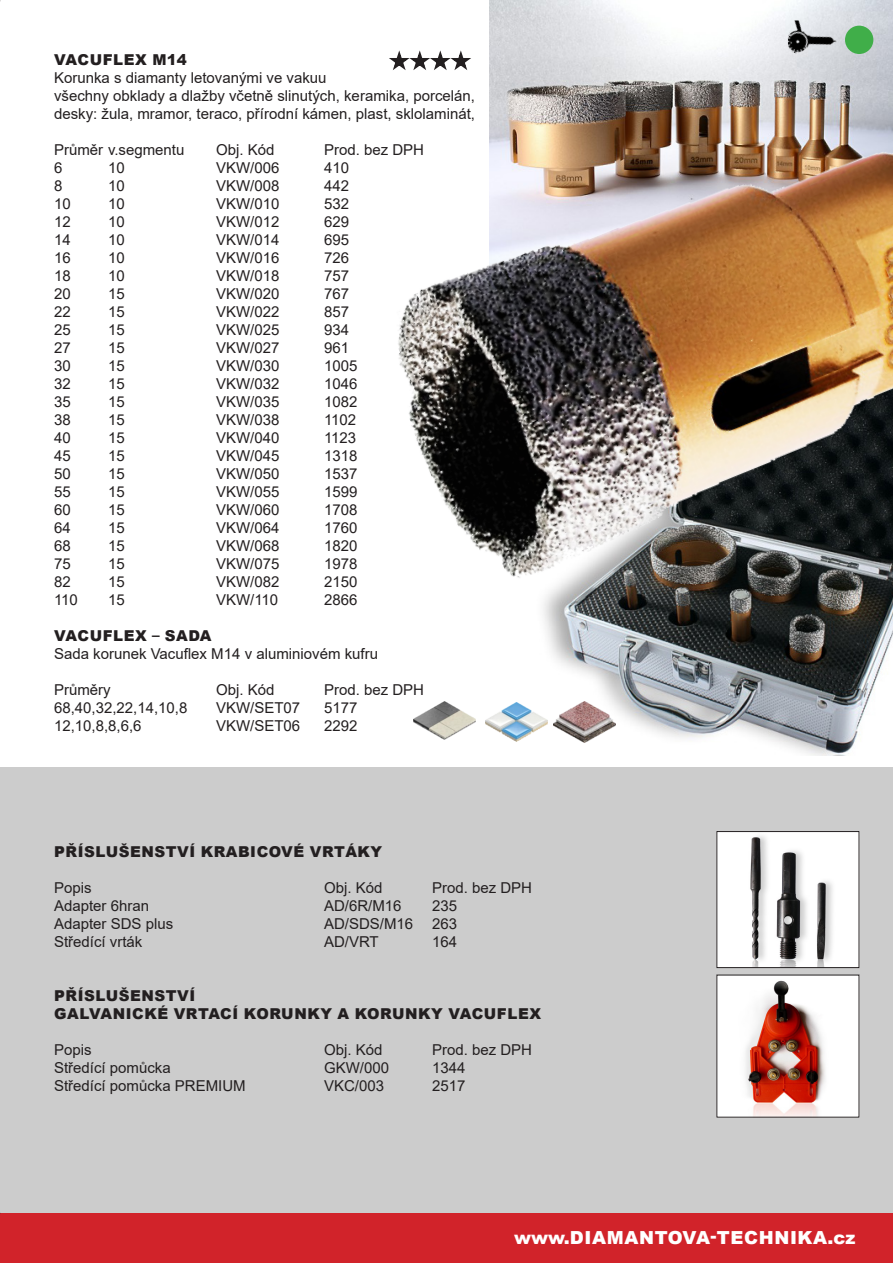
<style>
.page{position:relative;width:893px;height:1263px;background:#fff}
.page>*{position:absolute;margin:0;border:0;box-sizing:border-box;transform-origin:0 0}
.t1{font:900 18px "Arial";letter-spacing:.035em;color:#fff}
.t2{font:15px "Arial";color:#231f20}
.t3{font:900 15px/18px "Arial";letter-spacing:.035em;color:#231f20}
</style>
<div class="page">
<div style="left:0;top:767px;width:892px;height:446px;background:#ccc"></div>
<img style="left:489px;top:0;width:404px;height:80px">
<img style="left:545px;top:620px;width:348px;height:135px">
<div style="left:0;top:1213px;width:893px;height:50px;background:#d1232a"></div>
<img style="left:398px;top:80px;width:495px;height:540px">
<img style="left:719px;top:833px;width:138px;height:133px">
<div style="left:717px;top:831px;width:142px;height:137px;border:1px solid #231f20"></div>
<img style="left:719px;top:977px;width:138px;height:138px">
<div style="left:845px;top:26px;width:28px;height:28px;background:#40ae49;border-radius:50%"></div>
<img style="left:413px;top:701px;width:62px;height:39px">
<img style="left:485px;top:703px;width:62px;height:39px">
<img style="left:553px;top:701px;width:62px;height:41px">
<img style="left:788px;top:20px;width:48px;height:41px">
<p class="t3" style="left:54px;top:50px;width:134px">VACUFLEX M14</p>
<p class="t2" style="left:54px;top:67px;width:274px">Korunka s diamanty letovanými ve vakuu</p>
<p class="t2" style="left:54px;top:85px;width:423px">všechny obklady a dlažby včetně slinutých, keramika, porcelán,</p>
<p class="t2" style="left:54px;top:103px;width:422px">desky: žula, mramor, teraco, přírodní kámen, plast, sklolaminát,</p>
<p class="t2" style="left:54px;top:139px;width:132px">Průměr v.segmentu</p>
<p class="t2" style="left:216px;top:139px;width:60px">Obj. Kód</p>
<p class="t2" style="left:324px;top:139px;width:102px">Prod. bez DPH</p>
<p class="t2" style="left:54px;top:157px;width:10px">6</p>
<p class="t2" style="left:108px;top:157px;width:18px">10</p>
<p class="t2" style="left:216px;top:157px;width:65px">VKW/006</p>
<p class="t2" style="left:324px;top:157px;width:27px">410</p>
<p class="t2" style="left:54px;top:175px;width:10px">8</p>
<p class="t2" style="left:108px;top:175px;width:18px">10</p>
<p class="t2" style="left:216px;top:175px;width:65px">VKW/008</p>
<p class="t2" style="left:324px;top:175px;width:27px">442</p>
<p class="t2" style="left:54px;top:193px;width:18px">10</p>
<p class="t2" style="left:108px;top:193px;width:18px">10</p>
<p class="t2" style="left:216px;top:193px;width:65px">VKW/010</p>
<p class="t2" style="left:324px;top:193px;width:27px">532</p>
<p class="t2" style="left:54px;top:211px;width:18px">12</p>
<p class="t2" style="left:108px;top:211px;width:18px">10</p>
<p class="t2" style="left:216px;top:211px;width:65px">VKW/012</p>
<p class="t2" style="left:324px;top:211px;width:27px">629</p>
<p class="t2" style="left:54px;top:229px;width:18px">14</p>
<p class="t2" style="left:108px;top:229px;width:18px">10</p>
<p class="t2" style="left:216px;top:229px;width:65px">VKW/014</p>
<p class="t2" style="left:324px;top:229px;width:27px">695</p>
<p class="t2" style="left:54px;top:247px;width:18px">16</p>
<p class="t2" style="left:108px;top:247px;width:18px">10</p>
<p class="t2" style="left:216px;top:247px;width:65px">VKW/016</p>
<p class="t2" style="left:324px;top:247px;width:27px">726</p>
<p class="t2" style="left:54px;top:265px;width:18px">18</p>
<p class="t2" style="left:108px;top:265px;width:18px">10</p>
<p class="t2" style="left:216px;top:265px;width:65px">VKW/018</p>
<p class="t2" style="left:324px;top:265px;width:27px">757</p>
<p class="t2" style="left:54px;top:283px;width:18px">20</p>
<p class="t2" style="left:108px;top:283px;width:18px">15</p>
<p class="t2" style="left:216px;top:283px;width:65px">VKW/020</p>
<p class="t2" style="left:324px;top:283px;width:27px">767</p>
<p class="t2" style="left:54px;top:301px;width:18px">22</p>
<p class="t2" style="left:108px;top:301px;width:18px">15</p>
<p class="t2" style="left:216px;top:301px;width:65px">VKW/022</p>
<p class="t2" style="left:324px;top:301px;width:27px">857</p>
<p class="t2" style="left:54px;top:319px;width:18px">25</p>
<p class="t2" style="left:108px;top:319px;width:18px">15</p>
<p class="t2" style="left:216px;top:319px;width:65px">VKW/025</p>
<p class="t2" style="left:324px;top:319px;width:27px">934</p>
<p class="t2" style="left:54px;top:337px;width:18px">27</p>
<p class="t2" style="left:108px;top:337px;width:18px">15</p>
<p class="t2" style="left:216px;top:337px;width:65px">VKW/027</p>
<p class="t2" style="left:324px;top:337px;width:27px">961</p>
<p class="t2" style="left:54px;top:355px;width:18px">30</p>
<p class="t2" style="left:108px;top:355px;width:18px">15</p>
<p class="t2" style="left:216px;top:355px;width:65px">VKW/030</p>
<p class="t2" style="left:324px;top:355px;width:35px">1005</p>
<p class="t2" style="left:54px;top:373px;width:18px">32</p>
<p class="t2" style="left:108px;top:373px;width:18px">15</p>
<p class="t2" style="left:216px;top:373px;width:65px">VKW/032</p>
<p class="t2" style="left:324px;top:373px;width:35px">1046</p>
<p class="t2" style="left:54px;top:391px;width:18px">35</p>
<p class="t2" style="left:108px;top:391px;width:18px">15</p>
<p class="t2" style="left:216px;top:391px;width:65px">VKW/035</p>
<p class="t2" style="left:324px;top:391px;width:35px">1082</p>
<p class="t2" style="left:54px;top:409px;width:18px">38</p>
<p class="t2" style="left:108px;top:409px;width:18px">15</p>
<p class="t2" style="left:216px;top:409px;width:65px">VKW/038</p>
<p class="t2" style="left:324px;top:409px;width:34px">1102</p>
<p class="t2" style="left:54px;top:427px;width:18px">40</p>
<p class="t2" style="left:108px;top:427px;width:18px">15</p>
<p class="t2" style="left:216px;top:427px;width:65px">VKW/040</p>
<p class="t2" style="left:324px;top:427px;width:34px">1123</p>
<p class="t2" style="left:54px;top:445px;width:18px">45</p>
<p class="t2" style="left:108px;top:445px;width:18px">15</p>
<p class="t2" style="left:216px;top:445px;width:65px">VKW/045</p>
<p class="t2" style="left:324px;top:445px;width:35px">1318</p>
<p class="t2" style="left:54px;top:463px;width:18px">50</p>
<p class="t2" style="left:108px;top:463px;width:18px">15</p>
<p class="t2" style="left:216px;top:463px;width:65px">VKW/050</p>
<p class="t2" style="left:324px;top:463px;width:35px">1537</p>
<p class="t2" style="left:54px;top:481px;width:18px">55</p>
<p class="t2" style="left:108px;top:481px;width:18px">15</p>
<p class="t2" style="left:216px;top:481px;width:65px">VKW/055</p>
<p class="t2" style="left:324px;top:481px;width:35px">1599</p>
<p class="t2" style="left:54px;top:499px;width:18px">60</p>
<p class="t2" style="left:108px;top:499px;width:18px">15</p>
<p class="t2" style="left:216px;top:499px;width:65px">VKW/060</p>
<p class="t2" style="left:324px;top:499px;width:35px">1708</p>
<p class="t2" style="left:54px;top:517px;width:18px">64</p>
<p class="t2" style="left:108px;top:517px;width:18px">15</p>
<p class="t2" style="left:216px;top:517px;width:65px">VKW/064</p>
<p class="t2" style="left:324px;top:517px;width:35px">1760</p>
<p class="t2" style="left:54px;top:535px;width:18px">68</p>
<p class="t2" style="left:108px;top:535px;width:18px">15</p>
<p class="t2" style="left:216px;top:535px;width:65px">VKW/068</p>
<p class="t2" style="left:324px;top:535px;width:35px">1820</p>
<p class="t2" style="left:54px;top:553px;width:18px">75</p>
<p class="t2" style="left:108px;top:553px;width:18px">15</p>
<p class="t2" style="left:216px;top:553px;width:65px">VKW/075</p>
<p class="t2" style="left:324px;top:553px;width:35px">1978</p>
<p class="t2" style="left:54px;top:571px;width:18px">82</p>
<p class="t2" style="left:108px;top:571px;width:18px">15</p>
<p class="t2" style="left:216px;top:571px;width:65px">VKW/082</p>
<p class="t2" style="left:324px;top:571px;width:35px">2150</p>
<p class="t2" style="left:54px;top:589px;width:25px">110</p>
<p class="t2" style="left:108px;top:589px;width:18px">15</p>
<p class="t2" style="left:216px;top:589px;width:64px">VKW/110</p>
<p class="t2" style="left:324px;top:589px;width:35px">2866</p>
<p class="t3" style="left:54px;top:626px;width:159px">VACUFLEX – SADA</p>
<p class="t2" style="left:54px;top:643px;width:326px">Sada korunek Vacuflex M14 v aluminiovém kufru</p>
<p class="t2" style="left:54px;top:679px;width:58px">Průměry</p>
<p class="t2" style="left:216px;top:679px;width:60px">Obj. Kód</p>
<p class="t2" style="left:324px;top:679px;width:102px">Prod. bez DPH</p>
<p class="t2" style="left:54px;top:697px;width:135px">68,40,32,22,14,10,8</p>
<p class="t2" style="left:216px;top:697px;width:86px">VKW/SET07</p>
<p class="t2" style="left:324px;top:697px;width:35px">5177</p>
<p class="t2" style="left:54px;top:715px;width:89px">12,10,8,8,6,6</p>
<p class="t2" style="left:216px;top:715px;width:86px">VKW/SET06</p>
<p class="t2" style="left:324px;top:715px;width:35px">2292</p>
<p class="t3" style="left:54px;top:842px;width:330px">PŘÍSLUŠENSTVÍ KRABICOVÉ VRTÁKY</p>
<p class="t2" style="left:54px;top:877px;width:39px">Popis</p>
<p class="t2" style="left:324px;top:877px;width:60px">Obj. Kód</p>
<p class="t2" style="left:432px;top:877px;width:102px">Prod. bez DPH</p>
<p class="t2" style="left:54px;top:895px;width:97px">Adapter 6hran</p>
<p class="t2" style="left:324px;top:895px;width:79px">AD/6R/M16</p>
<p class="t2" style="left:432px;top:895px;width:27px">235</p>
<p class="t2" style="left:54px;top:913px;width:121px">Adapter SDS plus</p>
<p class="t2" style="left:324px;top:913px;width:91px">AD/SDS/M16</p>
<p class="t2" style="left:432px;top:913px;width:27px">263</p>
<p class="t2" style="left:54px;top:931px;width:90px">Středící vrták</p>
<p class="t2" style="left:324px;top:931px;width:56px">AD/VRT</p>
<p class="t2" style="left:432px;top:931px;width:27px">164</p>
<p class="t3" style="left:54px;top:986px;width:488px">PŘÍSLUŠENSTVÍ<br>GALVANICKÉ VRTACÍ KORUNKY A KORUNKY VACUFLEX</p>
<p class="t2" style="left:54px;top:1039px;width:39px">Popis</p>
<p class="t2" style="left:324px;top:1039px;width:60px">Obj. Kód</p>
<p class="t2" style="left:432px;top:1039px;width:102px">Prod. bez DPH</p>
<p class="t2" style="left:54px;top:1057px;width:118px">Středící pomůcka</p>
<p class="t2" style="left:324px;top:1057px;width:67px">GKW/000</p>
<p class="t2" style="left:432px;top:1057px;width:35px">1344</p>
<p class="t2" style="left:54px;top:1075px;width:193px">Středící pomůcka PREMIUM</p>
<p class="t2" style="left:324px;top:1075px;width:62px">VKC/003</p>
<p class="t2" style="left:432px;top:1075px;width:35px">2517</p>
<p class="t1" style="left:514px;top:1225px;width:343px">www.DIAMANTOVA-TECHNIKA.cz</p>
</div>
